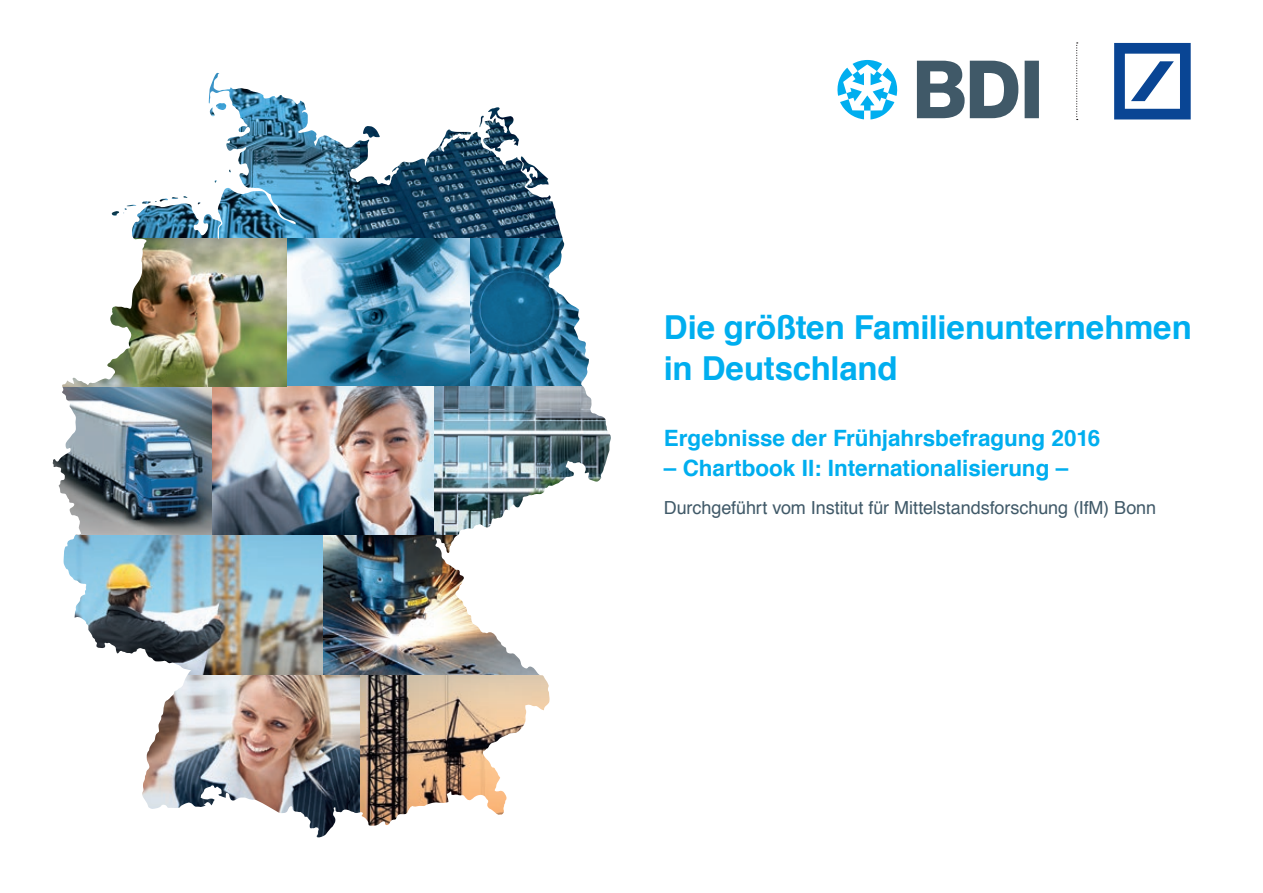
<style>
.page{position:relative;width:1263px;height:893px;background:#fff}
.page>*{position:absolute;margin:0;border:0;box-sizing:border-box;transform-origin:0 0}
.t1{font:700 33px/40.5px "Helvetica";letter-spacing:-.01em;color:#00aeef}
.t2{font:700 22.5px "Helvetica";color:#00aeef}
.t3{font:18px "Helvetica";letter-spacing:-.005em;color:#405968}
</style>
<div class="page">
<img style="left:52px;top:72px;width:559px;height:766px">
<svg style="left:1076px;top:42px;width:2px;height:78px"></svg>
<svg style="left:1114px;top:43px;width:77px;height:76px"></svg>
<svg style="left:837px;top:60px;width:60px;height:59px"></svg>
<svg style="left:917px;top:61px;width:122px;height:57px"></svg>
<h1 class="t1" style="left:664px;top:308px;width:530px">Die größten Familienunternehmen in Deutschland</h1>
<p class="t2" style="left:664px;top:420px;width:438px">Ergebnisse der Frühjahrsbefragung 2016</p>
<p class="t2" style="left:664px;top:450px;width:406px">– Chartbook II: Internationalisierung –</p>
<p class="t3" style="left:664px;top:494px;width:494px">Durchgeführt vom Institut für Mittelstandsforschung (IfM) Bonn</p>
</div>
